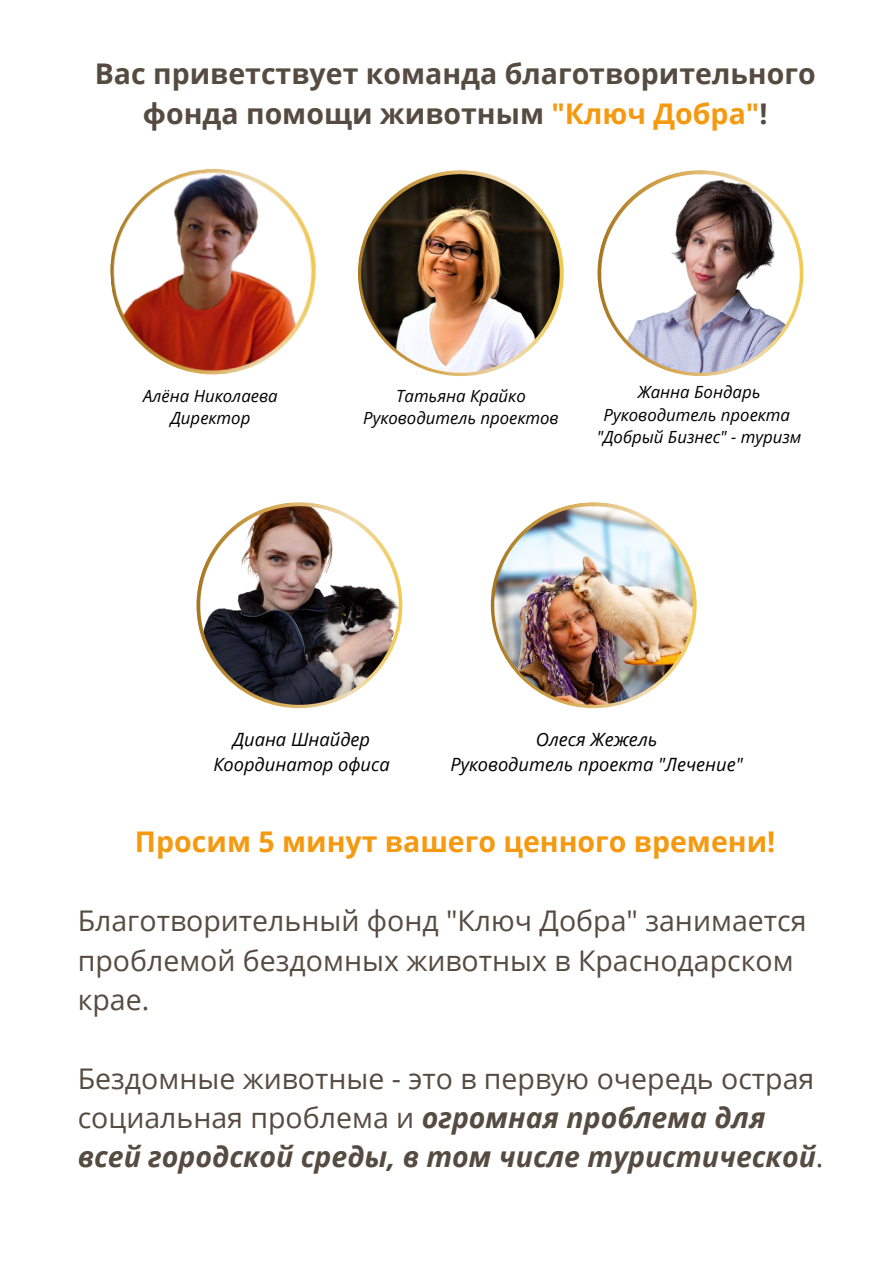
<style>
.page{position:relative;width:893px;height:1264px;background:#fff}
.page>*{position:absolute;margin:0;border:0;box-sizing:border-box;transform-origin:0 0}
.t1{font:28.5px/39.3px "Open Sans";color:#564b40}
.t2{font:700 28.5px/39.3px "Open Sans";color:#564b40;text-align:center}
.t3{font:700 28.5px "Open Sans";color:#f59910}
.t4{font:italic 18.3px "Open Sans";color:#000}
.t5{font:italic 16.8px "Open Sans";color:#000}
.s1{color:#f59910}
.s2{font-weight:700;font-style:italic}
</style>
<div class="page">
<img style="left:110px;top:169px;width:206px;height:206px">
<img style="left:597px;top:170px;width:206px;height:206px">
<img style="left:358px;top:170px;width:206px;height:206px">
<img style="left:196px;top:502px;width:206px;height:206px">
<img style="left:491px;top:502px;width:205px;height:206px">
<p class="t2" style="left:95px;top:53px;width:722px">Вас приветствует команда благотворительного фонда помощи животным <span class="s1">"Ключ Добра"</span>!</p>
<p class="t5" style="left:143px;top:384px;width:136px">Алёна Николаева</p>
<p class="t5" style="left:170px;top:406px;width:81px">Директор</p>
<p class="t5" style="left:396px;top:384px;width:131px">Татьяна Крайко</p>
<p class="t5" style="left:363px;top:406px;width:197px">Руководитель проектов</p>
<p class="t5" style="left:637px;top:380px;width:124px">Жанна Бондарь</p>
<p class="t5" style="left:603px;top:402px;width:188px">Руководитель проекта</p>
<p class="t5" style="left:596px;top:425px;width:206px">"Добрый Бизнес" - туризм</p>
<p class="t4" style="left:233px;top:726px;width:139px">Диана Шнайдер</p>
<p class="t4" style="left:213px;top:751px;width:178px">Координатор офиса</p>
<p class="t4" style="left:536px;top:726px;width:123px">Олеся Жежель</p>
<p class="t4" style="left:450px;top:751px;width:294px">Руководитель проекта "Лечение"</p>
<p class="t3" style="left:135px;top:822px;width:642px">Просим 5 минут вашего ценного времени!</p>
<p class="t1" style="left:78px;top:900px;width:730px">Благотворительный фонд "Ключ Добра" занимается проблемой бездомных животных в Краснодарском крае.</p>
<p class="t1" style="left:78px;top:1057px;width:747px">Бездомные животные - это в первую очередь острая социальная проблема и <span class="s2">огромная проблема для всей городской среды, в том числе туристической</span>.</p>
</div>
